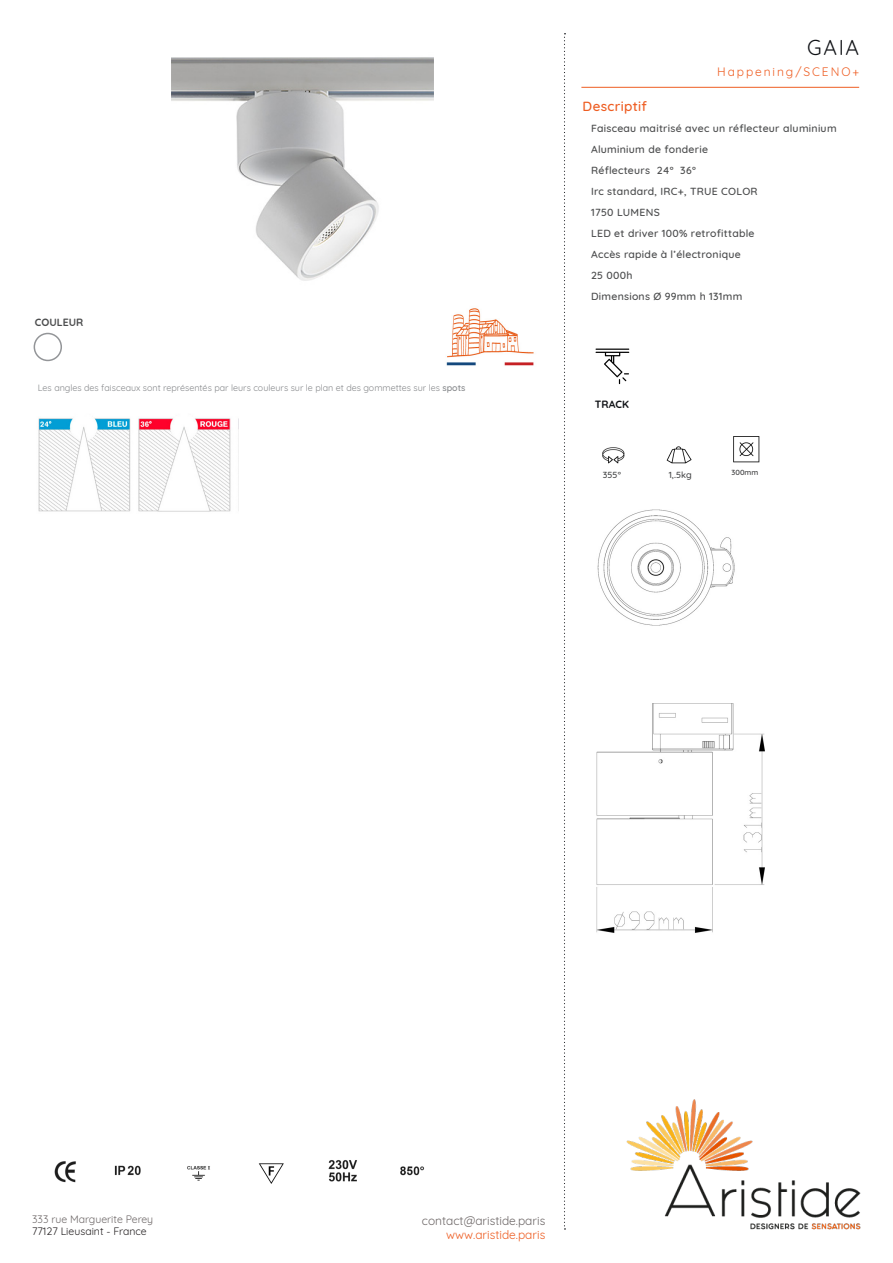
<style>
.page{position:relative;width:893px;height:1263px;background:#fff}
.page>*{position:absolute;margin:0;border:0;box-sizing:border-box;transform-origin:0 0}
.t1{font:21px "Quicksand";color:#101216}
.t2{font:500 13.5px "Quicksand";letter-spacing:.025em;color:#ee5d22}
.t3{font:12px "Quicksand";color:#6d6767}
.t4{font:12px "Quicksand";color:#ee5d22}
.t5{font:12px "Quicksand";letter-spacing:.16em;color:#ee5d22}
.t6{font:500 10.5px/21px "Quicksand";letter-spacing:.025em;color:#4b4c4d}
.t7{font:10.5px "Quicksand";color:#6d6767}
.t8{font:10.5px "Quicksand";color:#231f20}
.t9{font:700 10.5px "Quicksand";color:#4b4c4d}
.t10{font:700 10.5px "Quicksand";color:#101216}
.t11{font:9px "Quicksand";color:#86888b}
.t12{font:500 9px "Quicksand";color:#4b4c4d}
.t13{font:500 7.5px "Quicksand";color:#3e3e3f}
.s1{font-weight:500}
</style>
<div class="page">
<img style="left:596px;top:509px;width:169px;height:424px">
<img style="left:626px;top:1099px;width:235px;height:131px">
<img style="left:595px;top:348px;width:35px;height:37px">
<img style="left:666px;top:446px;width:26px;height:18px">
<img style="left:602px;top:447px;width:23px;height:17px">
<img style="left:400px;top:1166px;width:24px;height:10px">
<img style="left:733px;top:436px;width:27px;height:27px">
<img style="left:114px;top:1160px;width:243px;height:24px">
<img style="left:54px;top:1161px;width:22px;height:22px">
<hr style="left:581px;top:87px;width:278px;height:1px;background:#ee5d22">
<div style="left:34px;top:333px;width:28px;height:28px;border:2px solid #939598;border-radius:50%"></div>
<img style="left:38px;top:418px;width:201px;height:94px">
<img style="left:446px;top:308px;width:88px;height:58px">
<img style="left:171px;top:57px;width:262px;height:224px">
<svg style="left:564px;top:33px;width:1px;height:1196px"></svg>
<p class="t9" style="left:35px;top:314px;width:50px">COULEUR</p>
<p class="t11" style="left:38px;top:381px;width:429px">Les angles des faisceaux sont représentés par leurs couleurs sur le plan et des gommettes sur les <span class="s1">spots</span></p>
<h1 class="t1" style="left:807px;top:31px;width:54px">GAIA</h1>
<p class="t5" style="left:717px;top:62px;width:143px">Happening/SCENO+</p>
<p class="t2" style="left:583px;top:95px;width:66px">Descriptif</p>
<p class="t6" style="left:591px;top:116px;width:247px">Faisceau maitrisé avec un réflecteur aluminium<br>Aluminium de fonderie<br>Réflecteurs 24° 36°<br>Irc standard, IRC+, TRUE COLOR<br>1750 LUMENS<br>LED et driver 100% retrofittable<br>Accès rapide à l’électronique<br>25 000h<br>Dimensions Ø 99mm h 131mm</p>
<p class="t10" style="left:595px;top:395px;width:35px">TRACK</p>
<p class="t12" style="left:603px;top:467px;width:20px">355°</p>
<p class="t12" style="left:669px;top:467px;width:25px">1,.5kg</p>
<p class="t13" style="left:732px;top:467px;width:28px">300mm</p>
<p class="t7" style="left:32px;top:1210px;width:123px">333 rue Marguerite Perey</p>
<p class="t8" style="left:32px;top:1223px;width:116px">77127 Lieusaint - France</p>
<p class="t3" style="left:422px;top:1211px;width:125px">contact@aristide.paris</p>
<p class="t4" style="left:446px;top:1226px;width:101px">www.aristide.paris</p>
</div>
